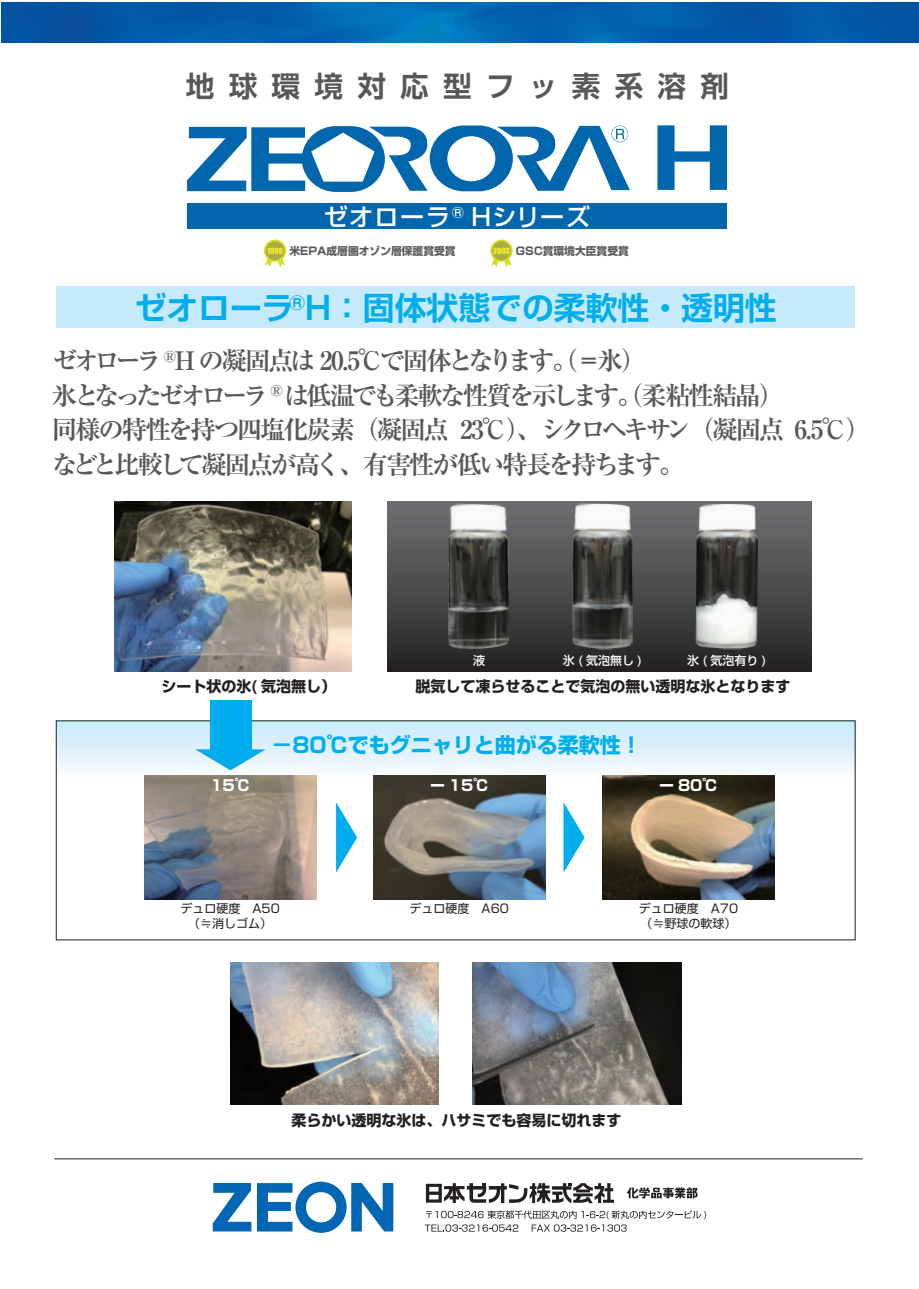
<style>
.page{position:relative;width:919px;height:1289px;background:#fff}
.page>*{position:absolute;margin:0;border:0;box-sizing:border-box;transform-origin:0 0}
.t1{font:700 31.8px "Shin Go Pro De";color:#00aeef}
.t2{font:700 28.65px "Shin Go Pro De";letter-spacing:.495em;color:#57585a}
.t3{font:700 25.5px/34.5px "Ryumin Pro";letter-spacing:-.1em;color:#57585a}
.t4{font:700 25.5px/34.5px "Ryumin Pro";letter-spacing:-.14em;color:#57585a}
.t5{font:500 24px "Shin Go Pro";letter-spacing:.055em;color:#fff}
.t6{font:700 21px "Shin Go Pro";color:#00aeef}
.t7{font:700 15px "Shin Go Pro";color:#231f20}
.t8{font:700 15px "Shin Go Pro";color:#fff}
.t9{font:12px/15px "Shin Go Pro";color:#231f20;text-align:center}
.t10{font:500 12px "Shin Go Pro";color:#fff}
.t11{font:700 10.8px "Shin Go Pro";color:#57585a}
.s1{font-family:"Impact";font-weight:400;font-size:7.95px;color:#f4ed2f}
</style>
<div class="page">
<div style="left:387px;top:501px;width:424px;height:170px;background:linear-gradient(to bottom,#707174,#262525)"></div>
<div style="left:56px;top:286px;width:799px;height:42px;background:#c6eafa"></div>
<div style="left:187px;top:204px;width:540px;height:25px;background:#0166ac"></div>
<svg style="left:187px;top:125px;width:442px;height:67px"></svg>
<svg style="left:657px;top:125px;width:70px;height:65px"></svg>
<svg style="left:264px;top:240px;width:22px;height:22px"></svg>
<div style="left:266px;top:241px;width:18px;height:19px;background:#abac45;border-radius:50%"></div>
<svg style="left:265px;top:258px;width:20px;height:9px"></svg>
<svg style="left:490px;top:240px;width:22px;height:22px"></svg>
<div style="left:492px;top:241px;width:19px;height:19px;background:#abac45;border-radius:50%"></div>
<svg style="left:491px;top:258px;width:20px;height:9px"></svg>
<img style="left:115px;top:501px;width:236px;height:171px">
<img style="left:144px;top:778px;width:172px;height:121px">
<img style="left:373px;top:778px;width:172px;height:121px">
<img style="left:602px;top:778px;width:172px;height:121px">
<svg style="left:336px;top:802px;width:21px;height:70px"></svg>
<svg style="left:563px;top:802px;width:21px;height:70px"></svg>
<img style="left:230px;top:962px;width:208px;height:142px">
<img style="left:473px;top:962px;width:208px;height:142px">
<svg style="left:58px;top:722px;width:795px;height:56px"></svg>
<div style="left:210px;top:700px;width:41px;height:54px;background:#00aeef"></div>
<img style="left:446px;top:503px;width:66px;height:146px">
<img style="left:571px;top:503px;width:63px;height:147px">
<img style="left:695px;top:504px;width:63px;height:145px">
<img style="left:1px;top:2px;width:917px;height:40px">
<hr style="left:54px;top:1158px;width:808px;height:1px;background:#231f20">
<svg style="left:213px;top:1183px;width:38px;height:48px"></svg>
<svg style="left:257px;top:1181px;width:136px;height:51px"></svg>
<svg style="left:424px;top:1210px;width:282px;height:21px"></svg>
<svg style="left:626px;top:1187px;width:71px;height:11px"></svg>
<svg style="left:426px;top:1183px;width:188px;height:20px"></svg>
<p class="t2" style="left:186px;top:62px;width:544px">地球環境対応型フッ素系溶剤</p>
<p class="t5" style="left:324px;top:197px;width:268px">ゼオローラ<sup>®</sup> Hシリーズ</p>
<p class="t11" style="left:267px;top:242px;width:190px"><span class="s1">1998</span> 米EPA成層圏オゾン層保護賞受賞</p>
<p class="t11" style="left:493px;top:242px;width:137px"><span class="s1">2003</span> GSC賞環境大臣賞受賞</p>
<p class="t1" style="left:135px;top:282px;width:643px">ゼオローラ<sup>®</sup>H：固体状態での柔軟性・透明性</p>
<p class="t4" style="left:52px;top:341px;width:733px">ゼオローラ <sup>®</sup>H の凝固点は 20.5℃で固体となります。（＝氷）<br>氷となったゼオローラ <sup>®</sup> は低温でも柔軟な性質を示します（柔粘性結晶）</p>
<p class="t3" style="left:52px;top:376px;width:820px;text-indent:565px">。<br>同様の特性を持つ四塩化炭素（凝固点 23℃）、シクロヘキサン（凝固点 6.5℃）などと比較して凝固点が高く、有害性が低い特長を持ちます。</p>
<p class="t10" style="left:473px;top:650px;width:13px">液</p>
<p class="t10" style="left:562px;top:650px;width:81px">氷 ( 気泡無し )</p>
<p class="t10" style="left:687px;top:650px;width:81px">氷 ( 気泡有り )</p>
<p class="t7" style="left:161px;top:674px;width:176px">シート状の氷( 気泡無し）</p>
<p class="t7" style="left:415px;top:674px;width:376px">脱気して凍らせることで気泡の無い透明な氷となります</p>
<p class="t6" style="left:271px;top:728px;width:372px">－80℃でもグニャリと曲がる柔軟性！</p>
<p class="t8" style="left:210px;top:773px;width:41px">15℃</p>
<p class="t8" style="left:430px;top:773px;width:60px">ー 15℃</p>
<p class="t8" style="left:659px;top:773px;width:60px">ー 80℃</p>
<p class="t9" style="left:180px;top:899px;width:101px">デュロ硬度　A50（≒消しゴム）</p>
<p class="t9" style="left:409px;top:899px;width:101px">デュロ硬度　A60</p>
<p class="t9" style="left:638px;top:899px;width:101px;text-align:left">デュロ硬度　A70（≒野球の軟球）</p>
<p class="t7" style="left:291px;top:1107px;width:331px">柔らかい透明な氷は、ハサミでも容易に切れます</p>
</div>
